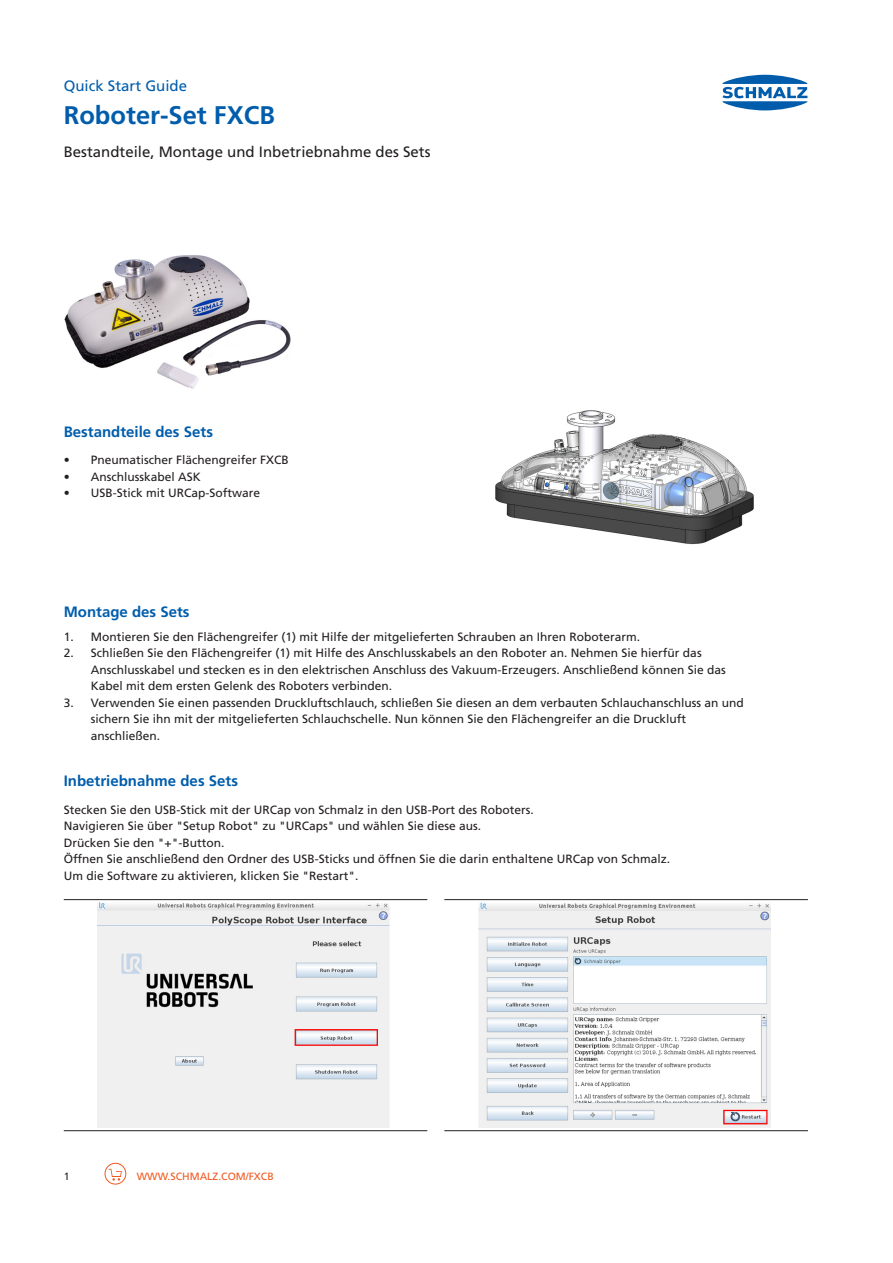
<style>
.page{position:relative;width:893px;height:1263px;background:#fff}
.page>*{position:absolute;margin:0;border:0;box-sizing:border-box;transform-origin:0 0}
.Produkt-Beschreibung{font:700 25.5px "Frutiger LT";color:#015dac}
.Produkt-Daten-Headli{font:700 15px "Frutiger LT";color:#015dac}
.Produkt-Beschreibung-2{font:15px "Frutiger LT";color:#231f20}
.Produkt-Beschreibung-3{font:15px "Frutiger LT";color:#015dac}
.Produkt-Bestellhinwe{font:12px/16.5px "Frutiger LT";color:#231f20}
.Global-URL{font:10.5px "Frutiger LT";color:#f15921}
.Global-Pagina-L{font:10.5px "Frutiger LT";color:#231f20}
</style>
<div class="page">
<svg style="left:722px;top:75px;width:85px;height:35px"></svg>
<img style="left:64px;top:255px;width:227px;height:134px">
<svg style="left:109px;top:1169px;width:13px;height:11px"></svg>
<div style="left:105px;top:1163px;width:21px;height:21px;border:1px solid #f15921;border-radius:50%"></div>
<hr style="left:64px;top:899px;width:363px;height:1px;background:#231f20">
<hr style="left:64px;top:1130px;width:363px;height:1px;background:#231f20">
<img style="left:98px;top:902px;width:291px;height:226px">
<hr style="left:444px;top:899px;width:364px;height:1px;background:#231f20">
<hr style="left:444px;top:1130px;width:364px;height:1px;background:#231f20">
<img style="left:478px;top:902px;width:292px;height:226px">
<img style="left:495px;top:410px;width:259px;height:135px">
<p class="Produkt-Beschreibung-3" style="left:64px;top:77px;width:125px">Quick Start Guide</p>
<p class="Produkt-Beschreibung" style="left:64px;top:100px;width:213px">Roboter-Set FXCB</p>
<p class="Produkt-Beschreibung-2" style="left:64px;top:143px;width:368px">Bestandteile, Montage und Inbetriebnahme des Sets</p>
<p class="Produkt-Daten-Headli" style="left:64px;top:422px;width:151px">Bestandteile des Sets</p>
<p class="Produkt-Bestellhinwe" style="left:64px;top:452px;width:227px">• Pneumatischer Flächengreifer FXCB</p>
<p class="Produkt-Bestellhinwe" style="left:64px;top:468px;width:139px">• Anschlusskabel ASK</p>
<p class="Produkt-Bestellhinwe" style="left:64px;top:485px;width:198px">• USB-Stick mit URCap-Software</p>
<p class="Produkt-Daten-Headli" style="left:64px;top:603px;width:127px">Montage des Sets</p>
<p class="Produkt-Bestellhinwe" style="left:64px;top:628px;width:578px">1. Montieren Sie den Flächengreifer (1) mit Hilfe der mitgelieferten Schrauben an Ihren Roboterarm.</p>
<p class="Produkt-Bestellhinwe" style="left:91px;top:645px;width:636px;text-indent:-27px">2. Schließen Sie den Flächengreifer (1) mit Hilfe des Anschlusskabels an den Roboter an. Nehmen Sie hierfür das<br>Anschlusskabel und stecken es in den elektrischen Anschluss des Vakuum-Erzeugers. Anschließend können Sie das<br>Kabel mit dem ersten Gelenk des Roboters verbinden.</p>
<p class="Produkt-Bestellhinwe" style="left:91px;top:694px;width:655px;text-indent:-27px">3. Verwenden Sie einen passenden Druckluftschlauch, schließen Sie diesen an dem verbauten Schlauchanschluss an und sichern Sie ihn mit der mitgelieferten Schlauchschelle. Nun können Sie den Flächengreifer an die Druckluft anschließen.</p>
<p class="Produkt-Daten-Headli" style="left:64px;top:772px;width:176px">Inbetriebnahme des Sets</p>
<p class="Produkt-Bestellhinwe" style="left:64px;top:801px;width:472px">Stecken Sie den USB-Stick mit der URCap von Schmalz in den USB-Port des Roboters.</p>
<p class="Produkt-Bestellhinwe" style="left:64px;top:818px;width:419px">Navigieren Sie über "Setup Robot" zu "URCaps" und wählen Sie diese aus.</p>
<p class="Produkt-Bestellhinwe" style="left:64px;top:834px;width:162px">Drücken Sie den "+"-Button.</p>
<p class="Produkt-Bestellhinwe" style="left:64px;top:851px;width:608px">Öffnen Sie anschließend den Ordner des USB-Sticks und öffnen Sie die darin enthaltene URCap von Schmalz.</p>
<p class="Produkt-Bestellhinwe" style="left:64px;top:867px;width:296px">Um die Software zu aktivieren, klicken Sie "Restart".</p>
<p class="Global-Pagina-L" style="left:64px;top:1170px;width:7px">1</p>
<p class="Global-URL" style="left:137px;top:1170px;width:139px">WWW.SCHMALZ.COM/FXCB</p>
</div>
